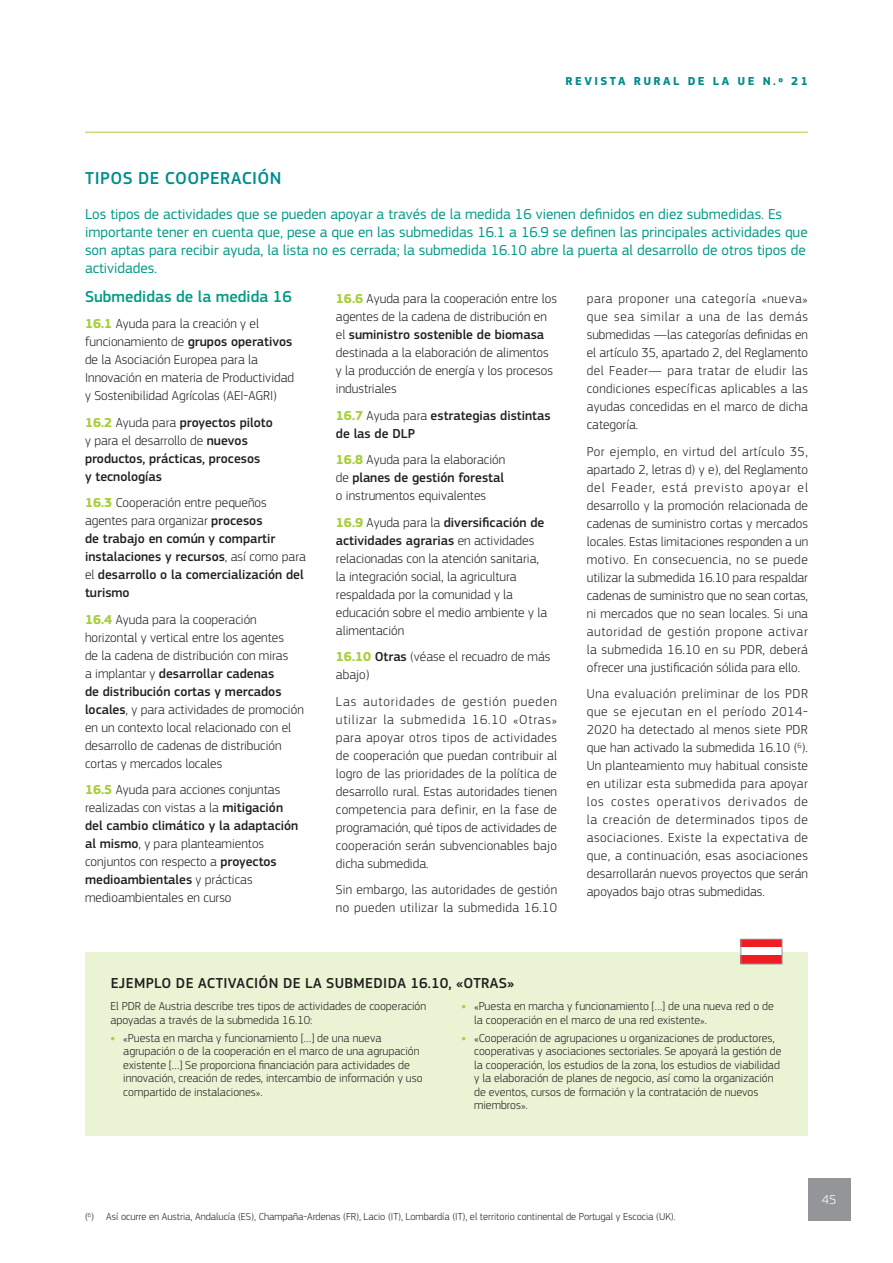
<style>
.page{position:relative;width:893px;height:1263px;background:#fff}
.page>*{position:absolute;margin:0;border:0;box-sizing:border-box;transform-origin:0 0}
._2_Titre_2{font:500 18px "EC Square Sans Pro";letter-spacing:.025em;color:#008c8c}
._3_TItre_3{font:500 16.5px "EC Square Sans Pro";color:#009a85}
._2_Chapeau_SMALL{font:15px/18px "EC Square Sans Pro";color:#009a85}
.Box_-_Titre{font:500 15px "EC Square Sans Pro";letter-spacing:.02em;color:#231f20}
._0_Body{font:300 13.5px/18px "EC Square Sans Pro";color:#231f20}
._0_Body-2{font:500 13.5px/18px "EC Square Sans Pro";color:#231f20}
._0_Body-3{font:300 13.5px/18px "EC Square Sans Pro";letter-spacing:.03em;color:#231f20}
.t1{font:300 13.5px "EC Square Sans Pro";color:#fff}
.Box_-_Body_noir{font:300 12px/13.5px "EC Square Sans Pro";color:#231f20}
.t2{font:700 12px "EC Square Sans Pro";letter-spacing:.2em;color:#008c8c}
._9_Footnotes_manuell{font:300 10.5px "EC Square Sans Pro";color:#231f20}
.s1{font-weight:700;color:#a6ce39}
.s2{font-weight:500}
.s3{font-weight:300}
</style>
<div class="page">
<hr style="left:85px;top:132px;width:723px;height:1px;background:#a6ce39">
<div style="left:85px;top:951px;width:723px;height:184px;background:#eaf3d4"></div>
<div style="left:741px;top:939px;width:41px;height:8px;background:#ee1d23"></div>
<div style="left:741px;top:947px;width:41px;height:9px;background:#fff"></div>
<div style="left:741px;top:956px;width:41px;height:8px;background:#ee1d23"></div>
<div style="left:740px;top:939px;width:42px;height:25px;border:1px solid #939598"></div>
<div style="left:808px;top:1178px;width:42px;height:42px;background:#939598"></div>
<p class="t2" style="left:566px;top:74px;width:244px">REVISTA RURAL DE LA UE N.o 21</p>
<p class="_2_Titre_2" style="left:85px;top:167px;width:198px">TIPOS DE COOPERACIÓN</p>
<p class="_2_Chapeau_SMALL" style="left:85px;top:205px;width:724px">Los tipos de actividades que se pueden apoyar a través de la medida 16 vienen definidos en diez submedidas. Es importante tener en cuenta que, pese a que en las submedidas 16.1 a 16.9 se definen las principales actividades que son aptas para recibir ayuda, la lista no es cerrada; la submedida 16.10 abre la puerta al desarrollo de otros tipos de actividades.</p>
<p class="_3_TItre_3" style="left:85px;top:287px;width:208px">Submedidas de la medida 16</p>
<p class="_0_Body" style="left:85px;top:315px;width:211px"><span class="s1">16.1</span> Ayuda para la creación y el funcionamiento de <span class="s2">grupos operativos </span>de la Asociación Europea para la Innovación en materia de Productividad y Sostenibilidad Agrícolas (AEI-AGRI)</p>
<p class="_0_Body-2" style="left:85px;top:414px;width:189px"><span class="s1">16.2</span> <span class="s3">Ayuda para</span> proyectos piloto <span class="s3">y para el desarrollo de</span> nuevos productos, prácticas, procesos<br>y tecnologías</p>
<p class="_0_Body-2" style="left:85px;top:494px;width:222px"><span class="s1">16.3</span> <span class="s3">Cooperación entre pequeños agentes para organizar</span> procesos<br>de trabajo en común y compartir instalaciones y recursos<span class="s3">, así como para el</span> desarrollo o la comercialización del turismo</p>
<p class="_0_Body" style="left:85px;top:610px;width:220px"><span class="s1">16.4</span> Ayuda para la cooperación horizontal y vertical entre los agentes<br>de la cadena de distribución con miras<br>a implantar y <span class="s2">desarrollar cadenas<br>de distribución cortas y mercados locales</span>, y para actividades de promoción en un contexto local relacionado con el desarrollo de cadenas de distribución cortas y mercados locales</p>
<p class="_0_Body" style="left:85px;top:781px;width:215px"><span class="s1">16.5</span> Ayuda para acciones conjuntas realizadas con vistas a la <span class="s2">mitigación del cambio climático y la adaptación al mismo</span>, y para planteamientos conjuntos con respecto a <span class="s2">proyectos medioambientales</span> y prácticas medioambientales en curso</p>
<p class="_0_Body" style="left:336px;top:290px;width:223px"><span class="s1">16.6</span> Ayuda para la cooperación entre los agentes de la cadena de distribución en el <span class="s2">suministro sostenible de biomasa </span>destinada a la elaboración de alimentos y la producción de energía y los procesos industriales</p>
<p class="_0_Body-2" style="left:336px;top:407px;width:216px"><span class="s1">16.7</span> <span class="s3">Ayuda para</span> estrategias distintas de las de DLP</p>
<p class="_0_Body" style="left:336px;top:451px;width:171px;text-align:justify"><span class="s1">16.8</span> Ayuda para la elaboración de <span class="s2">planes de gestión forestal </span>o instrumentos equivalentes</p>
<p class="_0_Body" style="left:336px;top:513px;width:213px"><span class="s1">16.9</span> Ayuda para la <span class="s2">diversificación de actividades agrarias</span> en actividades relacionadas con la atención sanitaria, la integración social, la agricultura respaldada por la comunidad y la educación sobre el medio ambiente y la alimentación</p>
<p class="_0_Body" style="left:336px;top:648px;width:216px"><span class="s1">16.10</span> <span class="s2">Otras</span> (véase el recuadro de más abajo)</p>
<p class="_0_Body" style="left:336px;top:692px;width:223px;text-align:justify">Las autoridades de gestión pueden utilizar la submedida 16.10 «Otras» para apoyar otros tipos de actividades de cooperación que puedan contribuir al logro de las prioridades de la política de desarrollo rural. Estas autoridades tienen competencia para definir, en la fase de programación, qué tipos de actividades de cooperación serán subvencionables bajo dicha submedida.</p>
<p class="_0_Body-3" style="left:336px;top:881px;width:223px">Sin embargo, las autoridades de gestión no pueden utilizar la submedida 16.10</p>
<p class="_0_Body" style="left:587px;top:290px;width:223px;text-align:justify">para proponer una categoría «nueva» que sea similar a una de las demás submedidas —las categorías definidas en el artículo 35, apartado 2, del Reglamento del Feader— para tratar de eludir las condiciones específicas aplicables a las ayudas concedidas en el marco de dicha categoría.</p>
<p class="_0_Body" style="left:587px;top:442px;width:223px;text-align:justify">Por ejemplo, en virtud del artículo 35, apartado 2, letras d) y e), del Reglamento del Feader, está previsto apoyar el desarrollo y la promoción relacionada de cadenas de suministro cortas y mercados locales. Estas limitaciones responden a un motivo. En consecuencia, no se puede utilizar la submedida 16.10 para respaldar cadenas de suministro que no sean cortas, ni mercados que no sean locales. Si una autoridad de gestión propone activar la submedida 16.10 en su PDR, deberá ofrecer una justificación sólida para ello.</p>
<p class="_0_Body" style="left:587px;top:685px;width:223px;text-align:justify">Una evaluación preliminar de los PDR que se ejecutan en el período 2014- 2020 ha detectado al menos siete PDR que han activado la submedida 16.10 (<sup>6</sup>).<br>Un planteamiento muy habitual consiste en utilizar esta submedida para apoyar los costes operativos derivados de la creación de determinados tipos de asociaciones. Existe la expectativa de que, a continuación, esas asociaciones desarrollarán nuevos proyectos que serán apoyados bajo otras submedidas.</p>
<p class="Box_-_Titre" style="left:111px;top:975px;width:405px">EJEMPLO DE ACTIVACIÓN DE LA SUBMEDIDA 16.10, «OTRAS»</p>
<p class="Box_-_Body_noir" style="left:111px;top:999px;width:317px">El PDR de Austria describe tres tipos de actividades de cooperación apoyadas a través de la submedida 16.10:</p>
<p class="Box_-_Body_noir" style="left:123px;top:1031px;width:301px;text-indent:-13px"><span class="s1">•</span> «Puesta en marcha y funcionamiento […] de una nueva agrupación o de la cooperación en el marco de una agrupación existente […] Se proporciona financiación para actividades de innovación, creación de redes, intercambio de información y uso compartido de instalaciones».</p>
<p class="Box_-_Body_noir" style="left:474px;top:999px;width:301px;text-indent:-13px"><span class="s1">•</span> «Puesta en marcha y funcionamiento […] de una nueva red o de la cooperación en el marco de una red existente».</p>
<p class="Box_-_Body_noir" style="left:474px;top:1031px;width:309px;text-indent:-13px"><span class="s1">•</span> «Cooperación de agrupaciones u organizaciones de productores, cooperativas y asociaciones sectoriales. Se apoyará la gestión de la cooperación, los estudios de la zona, los estudios de viabilidad y la elaboración de planes de negocio, así como la organización de eventos, cursos de formación y la contratación de nuevos miembros».</p>
<p class="_9_Footnotes_manuell" style="left:85px;top:1211px;width:592px">(<sup>6</sup>) Así ocurre en Austria, Andalucía (ES), Champaña-Ardenas (FR), Lacio (IT), Lombardía (IT), el territorio continental de Portugal y Escocia (UK).</p>
<p class="t1" style="left:822px;top:1192px;width:16px">45</p>
</div>
